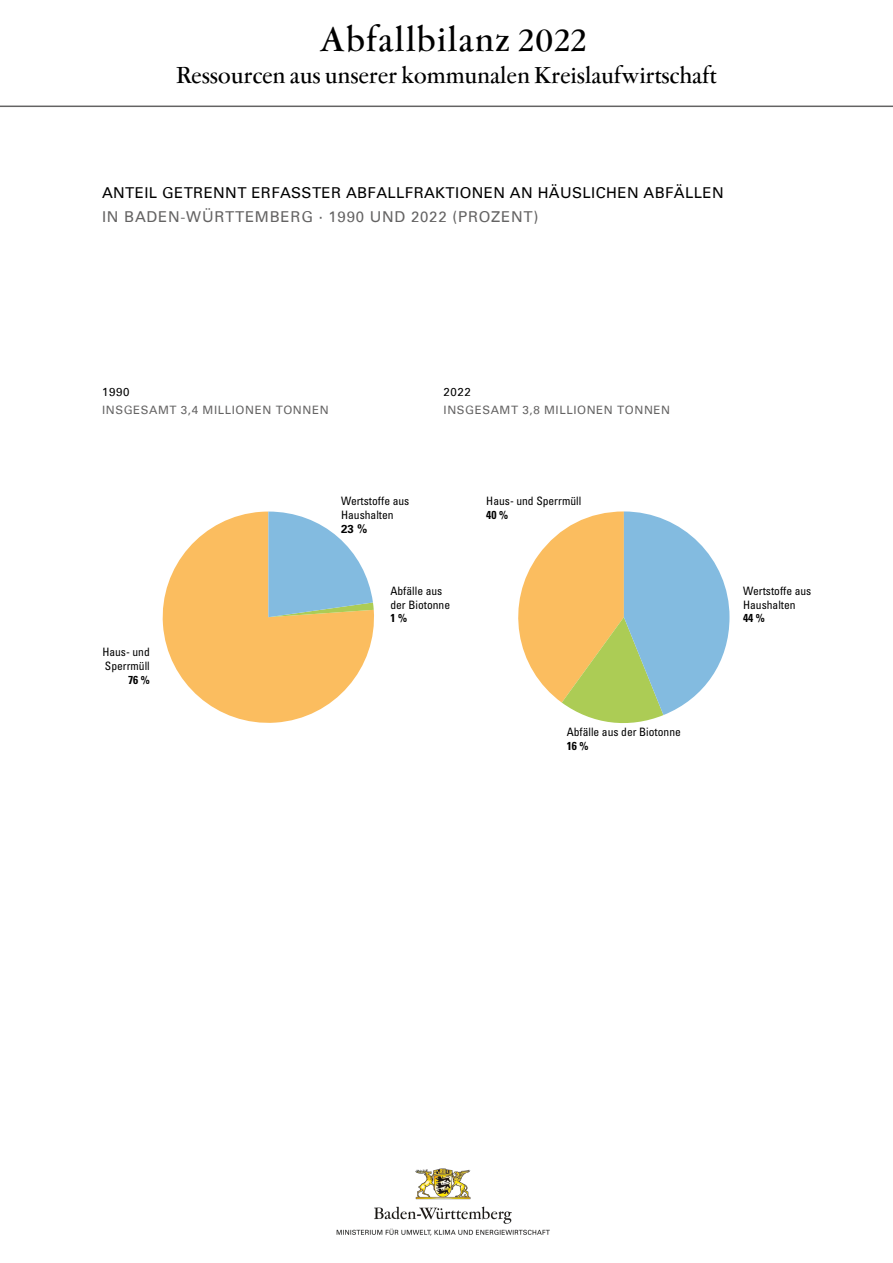
<style>
.page{position:relative;width:893px;height:1263px;background:#fff}
.page>*{position:absolute;margin:0;border:0;box-sizing:border-box;transform-origin:0 0}
.Überschriften{font:500 36px "Garamont Amst SH";letter-spacing:.05em;color:#000}
.Überschriften-2{font:500 24px "Garamont Amst SH";letter-spacing:.015em;color:#000}
.t1{font:15px "Univers 55 Roman";letter-spacing:.025em;color:#000}
.t2{font:15px "Univers 55 Roman";letter-spacing:.05em;color:#646363}
.t3{font:condensed 11.55px/13.8px "Univers 57";color:#000}
.t4{font:11.55px "Univers 55 Roman";letter-spacing:.05em;color:#646363}
.t5{font:11.55px "Univers 55 Roman";letter-spacing:.05em;color:#000}
.s1{font-family:"Univers 67";font-weight:700}
.s2{font-family:"Univers 65";font-weight:700;font-stretch:normal}
</style>
<div class="page">
<hr style="left:0;top:106px;width:893px;height:1px;background:#646363">
<img style="left:336px;top:1168px;width:214px;height:68px">
<svg style="left:162px;top:511px;width:212px;height:212px;fill:#fbbd5f"></svg>
<svg style="left:268px;top:511px;width:106px;height:106px"></svg>
<svg style="left:518px;top:511px;width:211px;height:212px"></svg>
<p class="Überschriften" style="left:320px;top:20px;width:268px">Abfallbilanz 2022</p>
<p class="Überschriften-2" style="left:177px;top:63px;width:541px">Ressourcen aus unserer kommunalen Kreislaufwirtschaft</p>
<h3 class="t1" style="left:102px;top:184px;width:623px">ANTEIL GETRENNT ERFASSTER ABFALLFRAKTIONEN AN HÄUSLICHEN ABFÄLLEN</h3>
<h3 class="t2" style="left:102px;top:208px;width:438px">IN BADEN-WÜRTTEMBERG · 1990 UND 2022 (PROZENT)</h3>
<p class="t5" style="left:102px;top:385px;width:29px">1990</p>
<p class="t4" style="left:102px;top:403px;width:228px">INSGESAMT 3,4 MILLIONEN TONNEN</p>
<p class="t5" style="left:444px;top:385px;width:29px">2022</p>
<p class="t4" style="left:444px;top:403px;width:228px">INSGESAMT 3,8 MILLIONEN TONNEN</p>
<p class="t3" style="left:102px;top:645px;width:49px;text-align:right">Haus- und<br>Sperrmüll<br><span class="s1">76 %</span></p>
<p class="t3" style="left:341px;top:494px;width:70px">Wertstoffe aus<br>Haushalten<br><span class="s2">23 %</span></p>
<p class="t3" style="left:390px;top:584px;width:61px">Abfälle aus der Biotonne<br><span class="s1">1 %</span></p>
<p class="t3" style="left:486px;top:494px;width:96px">Haus- und Sperrmüll<br><span class="s1">40 %</span></p>
<p class="t3" style="left:567px;top:725px;width:116px">Abfälle aus der Biotonne<br><span class="s1">16 %</span></p>
<p class="t3" style="left:743px;top:584px;width:70px">Wertstoffe aus<br>Haushalten<br><span class="s1">44 %</span></p>
</div>
